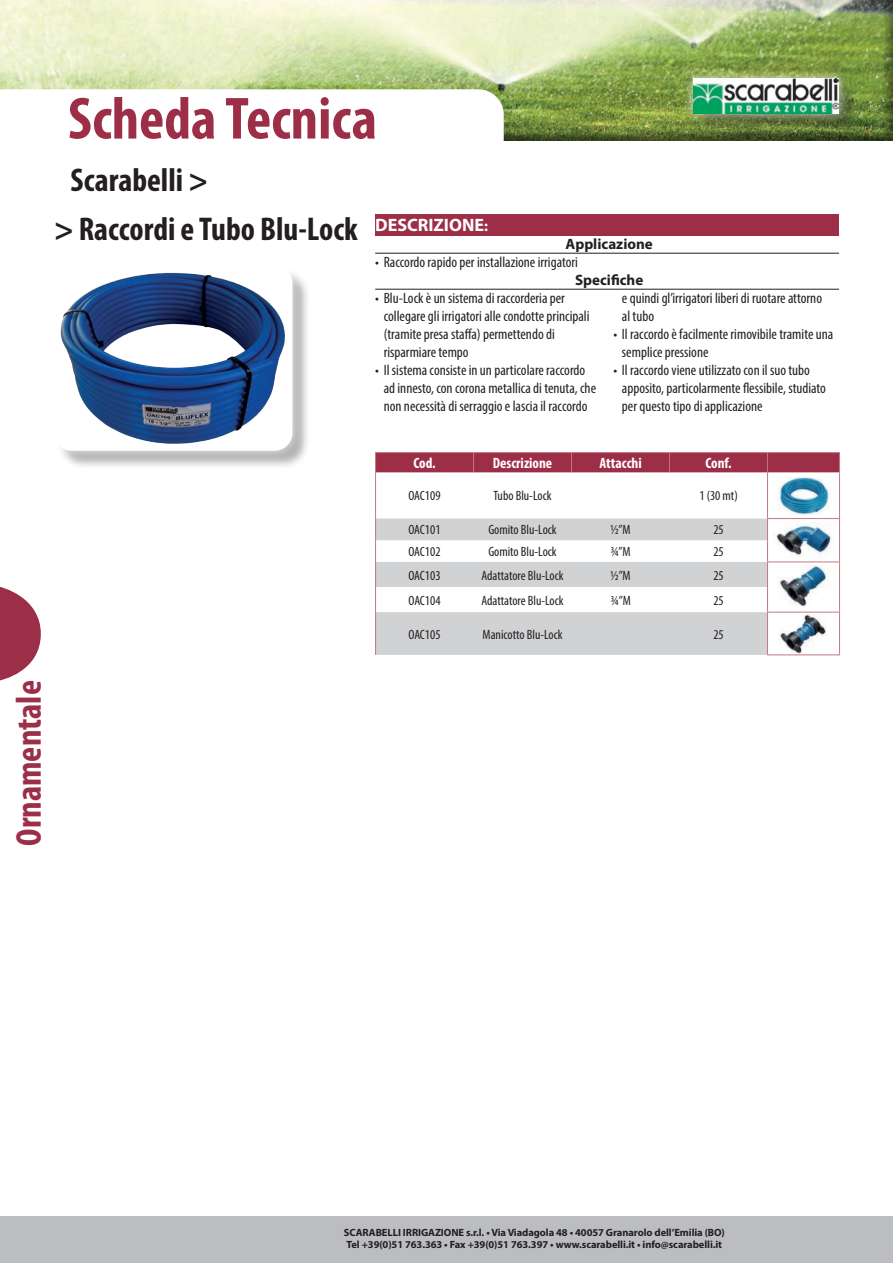
<style>
.page{position:relative;width:893px;height:1263px;background:#fff}
.page>*{position:absolute;margin:0;border:0;box-sizing:border-box;transform-origin:0 0}
.t1{font:700 condensed 60px "Myriad Pro";color:#9d2e47}
.t2{font:700 condensed 36px "Myriad Pro";color:#9d2e47}
.t3{font:700 condensed 33px/48.9px "Myriad Pro";color:#231f20}
.descrizione{font:700 18px "Myriad Pro";color:#fff}
.t4{font:condensed 15px/18px "Myriad Pro";color:#231f20}
._10-bold-condensed-b{font:700 condensed 15px "Myriad Pro";color:#fff}
.descrizione-tipo{font:700 15px "Myriad Pro";color:#231f20}
._9-centro-condensed{font:condensed 13.5px "Myriad Pro";color:#231f20}
.t5{font:700 10.5px/12.6px "Myriad Pro";letter-spacing:-.01em;color:#231f20}
.s1{font-size:15px}
</style>
<div class="page">
<div style="left:0;top:0;width:893px;height:141px;background:#231f20;opacity:.5"></div>
<svg style="left:0;top:89px;width:504px;height:52px"></svg>
<svg style="left:0;top:587px;width:41px;height:93px"></svg>
<div style="left:0;top:1216px;width:893px;height:47px;background:#bcbdc0"></div>
<div style="left:695px;top:81px;width:163px;height:51px;background:#231f20;opacity:.35"></div>
<div style="left:683px;top:68px;width:165px;height:56px;background:#fff;opacity:.75"></div>
<img style="left:693px;top:78px;width:146px;height:36px">
<div style="left:375px;top:215px;width:464px;height:21px;background:#9d2e47"></div>
<hr style="left:375px;top:253px;width:464px;height:1px;background:#231f20">
<hr style="left:375px;top:289px;width:464px;height:1px;background:#231f20">
<svg style="left:376px;top:519px;width:391px;height:136px;fill:#d1d2d4"></svg>
<hr style="left:375px;top:452px;width:99px;height:1px;background:#c1777f">
<hr style="left:474px;top:452px;width:98px;height:1px;background:#c1777f">
<hr style="left:572px;top:452px;width:97px;height:1px;background:#c1777f">
<hr style="left:669px;top:452px;width:98px;height:1px;background:#c1777f">
<hr style="left:767px;top:452px;width:73px;height:1px;background:#c1777f">
<div style="left:375px;top:453px;width:465px;height:19px;background:#9d2e47"></div>
<hr style="left:375px;top:472px;width:1px;height:47px;background:#c1777f">
<svg style="left:375px;top:519px;width:1px;height:93px"></svg>
<hr style="left:375px;top:612px;width:1px;height:43px;background:#c1777f">
<hr style="left:767px;top:472px;width:1px;height:46px;background:#c1777f">
<hr style="left:839px;top:472px;width:1px;height:46px;background:#c1777f">
<hr style="left:767px;top:612px;width:73px;height:1px;background:#c1777f">
<hr style="left:767px;top:561px;width:73px;height:1px;background:#c1777f">
<hr style="left:767px;top:518px;width:73px;height:1px;background:#c1777f">
<svg style="left:839px;top:519px;width:1px;height:93px"></svg>
<hr style="left:839px;top:612px;width:1px;height:42px;background:#c1777f">
<hr style="left:767px;top:654px;width:73px;height:1px;background:#c1777f">
<svg style="left:767px;top:519px;width:1px;height:93px"></svg>
<hr style="left:767px;top:612px;width:1px;height:42px;background:#c1777f">
<img style="left:779px;top:565px;width:50px;height:41px">
<img style="left:773px;top:524px;width:58px;height:33px">
<img style="left:778px;top:477px;width:52px;height:38px">
<img style="left:780px;top:615px;width:46px;height:38px">
<div style="left:56px;top:268px;width:255px;height:201px;background:#231f20;opacity:.35"></div>
<div style="left:44px;top:256px;width:258px;height:204px;background:#fff;opacity:.75"></div>
<img style="left:54px;top:267px;width:238px;height:181px">
<h1 class="t1" style="left:68px;top:81px;width:310px">Scheda Tecnica</h1>
<h3 class="t3" style="left:54px;top:154px;width:305px;text-indent:16px">Scarabelli &gt;<br>&gt; Raccordi e Tubo Blu-Lock</h3>
<p class="descrizione" style="left:375px;top:214px;width:114px">DESCRIZIONE<span class="s1">:</span></p>
<p class="descrizione-tipo" style="left:566px;top:235px;width:89px">Applicazione</p>
<p class="t4" style="left:375px;top:253px;width:204px">• Raccordo rapido per installazione irrigatori</p>
<p class="descrizione-tipo" style="left:575px;top:271px;width:70px">Specifiche</p>
<p class="t4" style="left:384px;top:289px;width:207px;text-indent:-9px">• Blu-Lock è un sistema di raccorderia per collegare gli irrigatori alle condotte principali (tramite presa staffa) permettendo di risparmiare tempo</p>
<p class="t4" style="left:384px;top:361px;width:214px;text-indent:-9px">• Il sistema consiste in un particolare raccordo ad innesto, con corona metallica di tenuta, che non necessità di serraggio e lascia il raccordo</p>
<p class="t4" style="left:622px;top:289px;width:202px">e quindi gl’irrigatori liberi di ruotare attorno al tubo</p>
<p class="t4" style="left:622px;top:325px;width:213px;text-indent:-9px">• Il raccordo è facilmente rimovibile tramite una semplice pressione</p>
<p class="t4" style="left:622px;top:361px;width:206px;text-indent:-9px">• Il raccordo viene utilizzato con il suo tubo apposito, particolarmente flessibile, studiato per questo tipo di applicazione</p>
<h2 class="t2" style="left:6px;top:846px;width:167px;rotate:-90deg">Ornamentale</h2>
<p class="_10-bold-condensed-b" style="left:413px;top:454px;width:24px">Cod.</p>
<p class="_10-bold-condensed-b" style="left:493px;top:454px;width:61px">Descrizione</p>
<p class="_10-bold-condensed-b" style="left:599px;top:454px;width:44px">Attacchi</p>
<p class="_10-bold-condensed-b" style="left:705px;top:454px;width:28px">Conf.</p>
<p class="_9-centro-condensed" style="left:409px;top:488px;width:33px">OAC109</p>
<p class="_9-centro-condensed" style="left:494px;top:488px;width:59px">Tubo Blu-Lock</p>
<p class="_9-centro-condensed" style="left:699px;top:488px;width:40px">1 (30 mt)</p>
<p class="_9-centro-condensed" style="left:409px;top:522px;width:33px">OAC101</p>
<p class="_9-centro-condensed" style="left:488px;top:522px;width:70px">Gomito Blu-Lock</p>
<p class="_9-centro-condensed" style="left:610px;top:522px;width:22px">½”M</p>
<p class="_9-centro-condensed" style="left:713px;top:522px;width:12px">25</p>
<p class="_9-centro-condensed" style="left:409px;top:543px;width:33px">OAC102</p>
<p class="_9-centro-condensed" style="left:488px;top:543px;width:70px">Gomito Blu-Lock</p>
<p class="_9-centro-condensed" style="left:610px;top:543px;width:22px">¾”M</p>
<p class="_9-centro-condensed" style="left:713px;top:543px;width:12px">25</p>
<p class="_9-centro-condensed" style="left:409px;top:567px;width:33px">OAC103</p>
<p class="_9-centro-condensed" style="left:481px;top:567px;width:84px">Adattatore Blu-Lock</p>
<p class="_9-centro-condensed" style="left:610px;top:567px;width:22px">½”M</p>
<p class="_9-centro-condensed" style="left:713px;top:567px;width:12px">25</p>
<p class="_9-centro-condensed" style="left:409px;top:592px;width:33px">OAC104</p>
<p class="_9-centro-condensed" style="left:481px;top:592px;width:84px">Adattatore Blu-Lock</p>
<p class="_9-centro-condensed" style="left:610px;top:592px;width:22px">¾”M</p>
<p class="_9-centro-condensed" style="left:713px;top:592px;width:12px">25</p>
<p class="_9-centro-condensed" style="left:409px;top:626px;width:33px">OAC105</p>
<p class="_9-centro-condensed" style="left:483px;top:626px;width:82px">Manicotto Blu-Lock</p>
<p class="_9-centro-condensed" style="left:713px;top:626px;width:12px">25</p>
<p class="t5" style="left:344px;top:1225px;width:382px">SCARABELLI IRRIGAZIONE s.r.l. • Via Viadagola 48 • 40057 Granarolo dell’Emilia (BO)<br>Tel +39(0)51 763.363 • Fax +39(0)51 763.397 • www.scarabelli.it • info@scarabelli.it</p>
</div>
